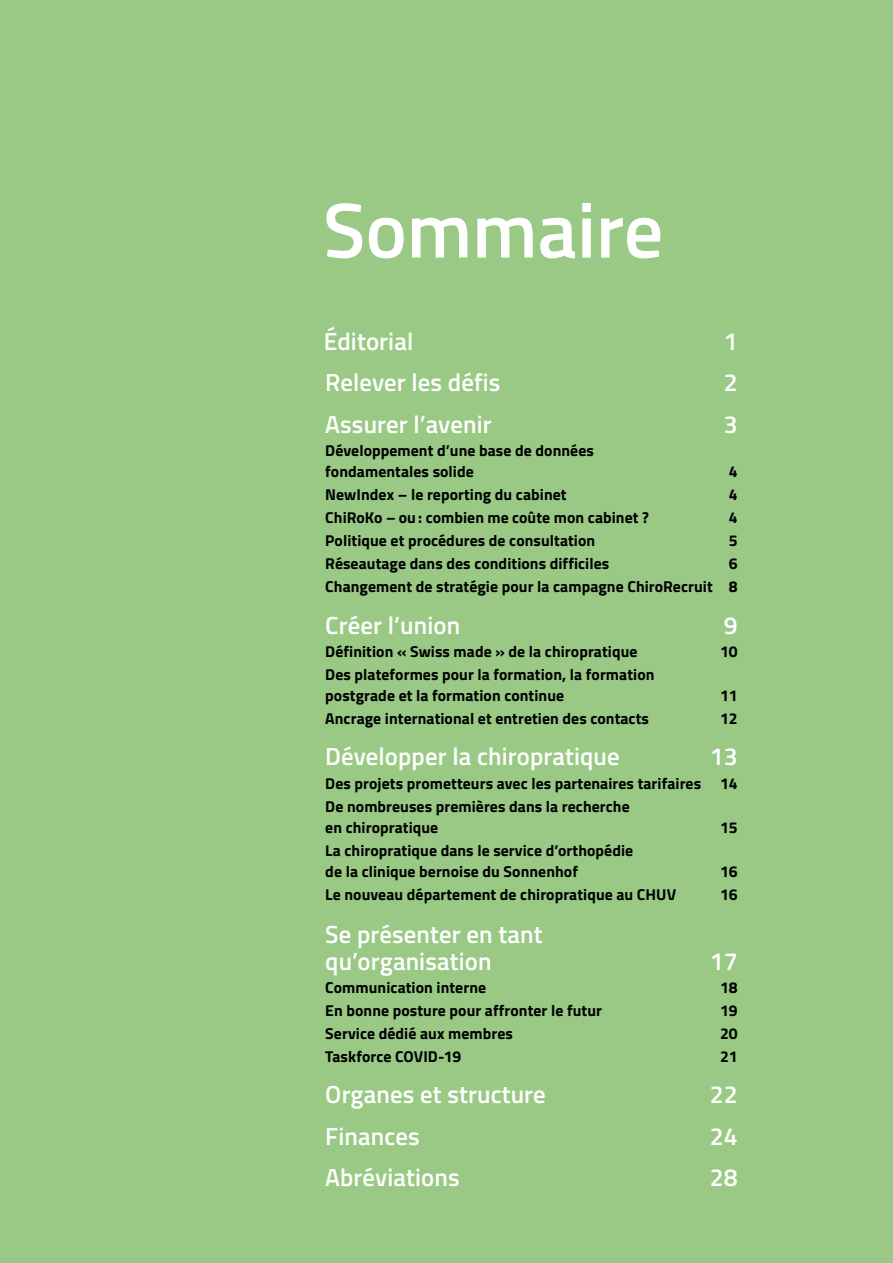
<style>
.page{position:relative;width:893px;height:1263px;background:#99c984}
.page>*{position:absolute;margin:0;border:0;box-sizing:border-box;transform-origin:0 0}
.t1{font:600 78px "Titillium Web";color:#fff}
.t2{font:600 24.75px/27px "Titillium Web";letter-spacing:.005em;color:#fff}
.t3{font:700 15.75px/21px "Titillium Web";letter-spacing:.005em;color:#000}
</style>
<div class="page">
<h1 class="t1" style="left:323px;top:172px;width:342px">Sommaire</h1>
<h2 class="t2" style="left:324px;top:327px;width:91px">Éditorial</h2>
<h2 class="t2" style="left:724px;top:327px;width:15px">1</h2>
<h2 class="t2" style="left:325px;top:368px;width:177px">Relever les défis</h2>
<h2 class="t2" style="left:724px;top:368px;width:15px">2</h2>
<h2 class="t2" style="left:325px;top:409px;width:168px">Assurer l’avenir</h2>
<h2 class="t2" style="left:724px;top:409px;width:15px">3</h2>
<p class="t3" style="left:325px;top:439px;width:270px">Développement d’une base de données fondamentales solide</p>
<p class="t3" style="left:729px;top:460px;width:10px">4</p>
<p class="t3" style="left:325px;top:483px;width:243px">NewIndex – le reporting du cabinet</p>
<p class="t3" style="left:729px;top:483px;width:10px">4</p>
<p class="t3" style="left:325px;top:506px;width:325px">ChiRoKo – ou: combien me coûte mon cabinet ?</p>
<p class="t3" style="left:729px;top:506px;width:10px">4</p>
<p class="t3" style="left:325px;top:529px;width:271px">Politique et procédures de consultation</p>
<p class="t3" style="left:729px;top:529px;width:10px">5</p>
<p class="t3" style="left:325px;top:552px;width:285px">Réseautage dans des conditions difficiles</p>
<p class="t3" style="left:325px;top:551px;width:414px;line-height:23.1px;text-align:right">6<br>Changement de stratégie pour la campagne ChiroRecruit 8</p>
<h2 class="t2" style="left:325px;top:610px;width:137px">Créer l’union</h2>
<h2 class="t2" style="left:724px;top:610px;width:15px">9</h2>
<p class="t3" style="left:325px;top:640px;width:314px">Définition « Swiss made » de la chiropratique</p>
<p class="t3" style="left:720px;top:640px;width:19px">10</p>
<p class="t3" style="left:325px;top:663px;width:331px">Des plateformes pour la formation, la formation postgrade et la formation continue</p>
<p class="t3" style="left:720px;top:684px;width:19px">11</p>
<p class="t3" style="left:325px;top:707px;width:325px">Ancrage international et entretien des contacts</p>
<p class="t3" style="left:720px;top:707px;width:19px">12</p>
<h2 class="t2" style="left:325px;top:742px;width:296px">Développer la chiropratique</h2>
<h2 class="t2" style="left:710px;top:742px;width:29px">13</h2>
<p class="t3" style="left:325px;top:771px;width:414px;line-height:23.1px">Des projets prometteurs avec les partenaires tarifaires 14<br>De nombreuses premières dans la recherche</p>
<p class="t3" style="left:325px;top:816px;width:114px">en chiropratique</p>
<p class="t3" style="left:720px;top:816px;width:19px">15</p>
<p class="t3" style="left:325px;top:839px;width:309px">La chiropratique dans le service d’orthopédie de la clinique bernoise du Sonnenhof</p>
<p class="t3" style="left:720px;top:860px;width:19px">16</p>
<p class="t3" style="left:325px;top:883px;width:352px">Le nouveau département de chiropratique au CHUV</p>
<p class="t3" style="left:720px;top:883px;width:19px">16</p>
<h2 class="t2" style="left:325px;top:919px;width:219px">Se présenter en tant qu’organisation</h2>
<h2 class="t2" style="left:710px;top:946px;width:29px">17</h2>
<p class="t3" style="left:325px;top:976px;width:162px">Communication interne</p>
<p class="t3" style="left:720px;top:976px;width:19px">18</p>
<p class="t3" style="left:325px;top:999px;width:278px">En bonne posture pour affronter le futur</p>
<p class="t3" style="left:720px;top:999px;width:19px">19</p>
<p class="t3" style="left:325px;top:1022px;width:189px">Service dédié aux membres</p>
<p class="t3" style="left:720px;top:1022px;width:19px">20</p>
<p class="t3" style="left:325px;top:1045px;width:138px">Taskforce COVID-19</p>
<p class="t3" style="left:720px;top:1045px;width:19px">21</p>
<h2 class="t2" style="left:325px;top:1080px;width:222px">Organes et structure</h2>
<h2 class="t2" style="left:710px;top:1080px;width:29px">22</h2>
<h2 class="t2" style="left:325px;top:1121px;width:96px">Finances</h2>
<h2 class="t2" style="left:710px;top:1121px;width:29px">24</h2>
<h2 class="t2" style="left:325px;top:1162px;width:136px">Abréviations</h2>
<h2 class="t2" style="left:710px;top:1162px;width:29px">28</h2>
</div>
